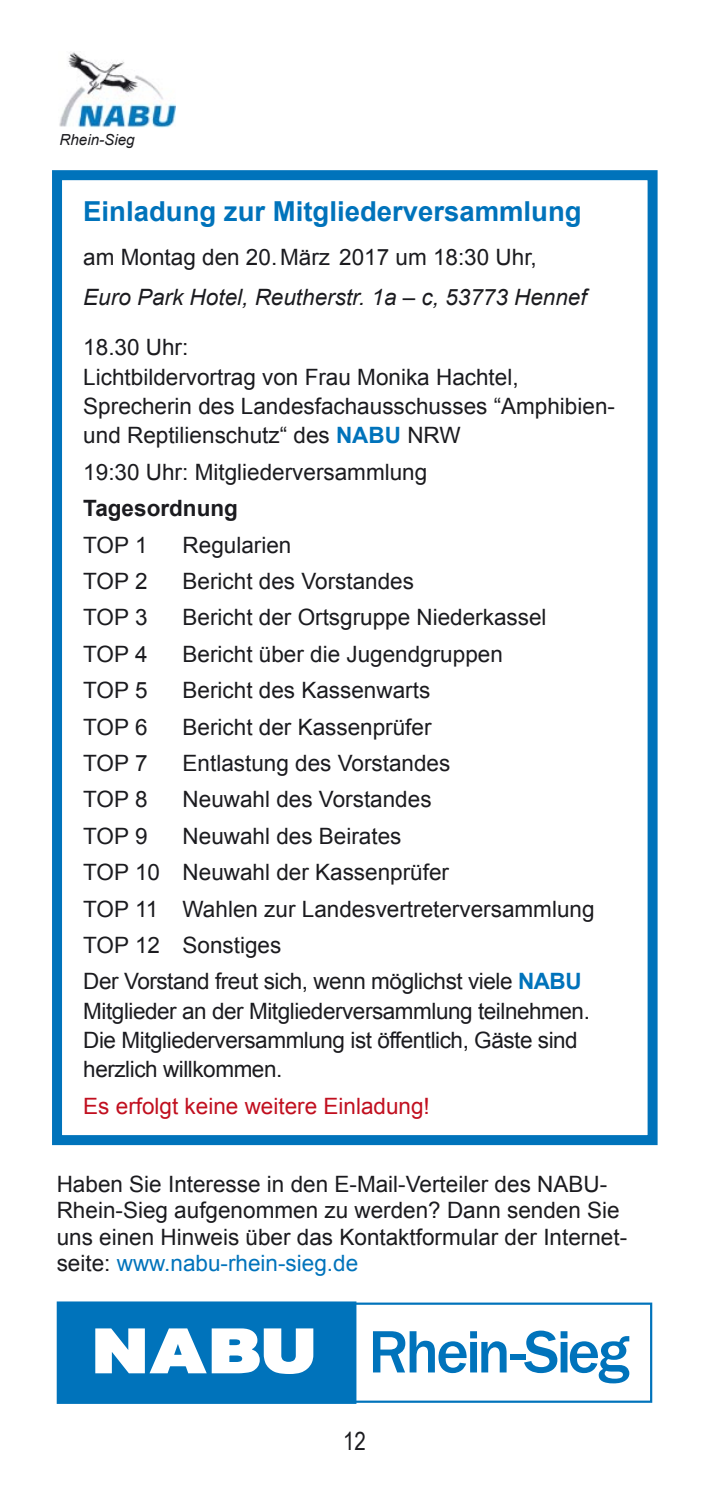
<style>
.page{position:relative;width:709px;height:1489px;background:#fff}
.page>*{position:absolute;margin:0;border:0;box-sizing:border-box;transform-origin:0 0}
.t1{font:500 61.75px "Franklin Gothic";letter-spacing:-.045em;color:#0073bb}
.Titel{font:700 27.5px "Arial";color:#0073bb}
.t2{font:25px "Arial Narrow";color:#1b1b1f}
.Fließtext_tab{font:22.5px/29.2px "Arial";color:#1b1b1f}
.Fließtext{font:22.5px/26.5px "Arial";color:#1b1b1f}
.Fließtext_tab-2{font:22.5px/29.2px "Arial";letter-spacing:-.02em;color:#1b1b1f}
.Ort{font:italic 22.5px "Arial";color:#1b1b1f}
.Fließtext_tab-3{font:22.5px "Arial";color:#c10f1f}
.Fließtext_tab-4{font:700 22.5px "Arial";color:#1b1b1f}
.t3{font:italic 15.25px "Arial";color:#1b1b1f}
.s1{font-weight:700;color:#0073bb}
.s2{color:#0073bb}
.s3{font-family:"Arial";font-weight:900;font-size:59.75px;color:#fff}
</style>
<div class="page">
<img style="left:59px;top:52px;width:117px;height:76px">
<div style="left:52px;top:170px;width:605px;height:974px;border:10px solid #0073bb"></div>
<div style="left:58px;top:1302px;width:297px;height:100px;background:#0073bb"></div>
<div style="left:57px;top:1301px;width:299px;height:101px;border:2px solid #0073bb"></div>
<svg style="left:95px;top:1328px;width:219px;height:46px"></svg>
<div style="left:352px;top:1302px;width:300px;height:100px;border:2px solid #0073bb"></div>
<p class="t3" style="left:59px;top:129px;width:77px">Rhein-Sieg</p>
<p class="Titel" style="left:83px;top:193px;width:500px">Einladung zur Mitgliederversammlung</p>
<p class="Fließtext" style="left:83px;top:244px;width:455px">am Montag den 20. März 2017 um 18:30 Uhr,</p>
<p class="Ort" style="left:83px;top:282px;width:505px">Euro Park Hotel, Reutherstr. 1a – c, 53773 Hennef</p>
<p class="Fließtext_tab" style="left:83px;top:333px;width:533px">18.30 Uhr:<br>Lichtbildervortrag von Frau Monika Hachtel, Sprecherin des Landesfachausschusses “Amphibien&shy;und Reptilienschutz“ des <span class="s1">NABU</span> NRW</p>
<p class="Fließtext" style="left:83px;top:459px;width:345px">19:30 Uhr: Mitgliederversammlung</p>
<p class="Fließtext_tab-4" style="left:83px;top:493px;width:156px">Tagesordnung</p>
<p class="Fließtext_tab" style="left:83px;top:530px;width:66px">TOP 1</p>
<p class="Fließtext_tab" style="left:182px;top:530px;width:110px">Regularien</p>
<p class="Fließtext_tab" style="left:83px;top:566px;width:66px">TOP 2</p>
<p class="Fließtext_tab" style="left:182px;top:566px;width:233px">Bericht des Vorstandes</p>
<p class="Fließtext_tab" style="left:83px;top:603px;width:66px">TOP 3</p>
<p class="Fließtext_tab" style="left:182px;top:603px;width:365px">Bericht der Ortsgruppe Niederkassel</p>
<p class="Fließtext_tab" style="left:83px;top:639px;width:66px">TOP 4</p>
<p class="Fließtext_tab" style="left:182px;top:639px;width:322px">Bericht über die Jugendgruppen</p>
<p class="Fließtext_tab" style="left:83px;top:676px;width:66px">TOP 5</p>
<p class="Fließtext_tab" style="left:182px;top:676px;width:249px">Bericht des Kassenwarts</p>
<p class="Fließtext_tab" style="left:83px;top:712px;width:66px">TOP 6</p>
<p class="Fließtext_tab" style="left:182px;top:712px;width:250px">Bericht der Kassenprüfer</p>
<p class="Fließtext_tab" style="left:83px;top:748px;width:66px">TOP 7</p>
<p class="Fließtext_tab" style="left:182px;top:748px;width:269px">Entlastung des Vorstandes</p>
<p class="Fließtext_tab" style="left:83px;top:785px;width:66px">TOP 8</p>
<p class="Fließtext_tab" style="left:182px;top:785px;width:250px">Neuwahl des Vorstandes</p>
<p class="Fließtext_tab" style="left:83px;top:821px;width:66px">TOP 9</p>
<p class="Fließtext_tab" style="left:182px;top:821px;width:220px">Neuwahl des Beirates</p>
<p class="Fließtext_tab" style="left:83px;top:857px;width:367px">TOP 10 Neuwahl der Kassenprüfer</p>
<p class="Fließtext_tab" style="left:83px;top:894px;width:513px">TOP 11 Wahlen zur Landesvertreterversammlung</p>
<p class="Fließtext_tab" style="left:83px;top:930px;width:200px">TOP 12 Sonstiges</p>
<p class="Fließtext_tab-2" style="left:83px;top:967px;width:508px">Der Vorstand freut sich, wenn möglichst viele <span class="s1">NABU </span>Mitglieder an der Mitgliederversammlung teilnehmen.<br>Die Mitgliederversammlung ist öffentlich, Gäste sind herzlich willkommen.</p>
<p class="Fließtext_tab-3" style="left:83px;top:1091px;width:348px">Es erfolgt keine weitere Einladung!</p>
<p class="Fließtext" style="left:57px;top:1170px;width:572px">Haben Sie Interesse in den E-Mail-Verteiler des NABU-Rhein-Sieg aufgenommen zu werden? Dann senden Sie uns einen Hinweis über das Kontaktformular der Internet&shy;seite: <span class="s2">www.nabu-rhein-sieg.de</span></p>
<p class="t1" style="left:91px;top:1313px;width:539px"><span class="s3">NABU</span> Rhein-Sieg</p>
<p class="t2" style="left:343px;top:1423px;width:24px">12</p>
</div>
